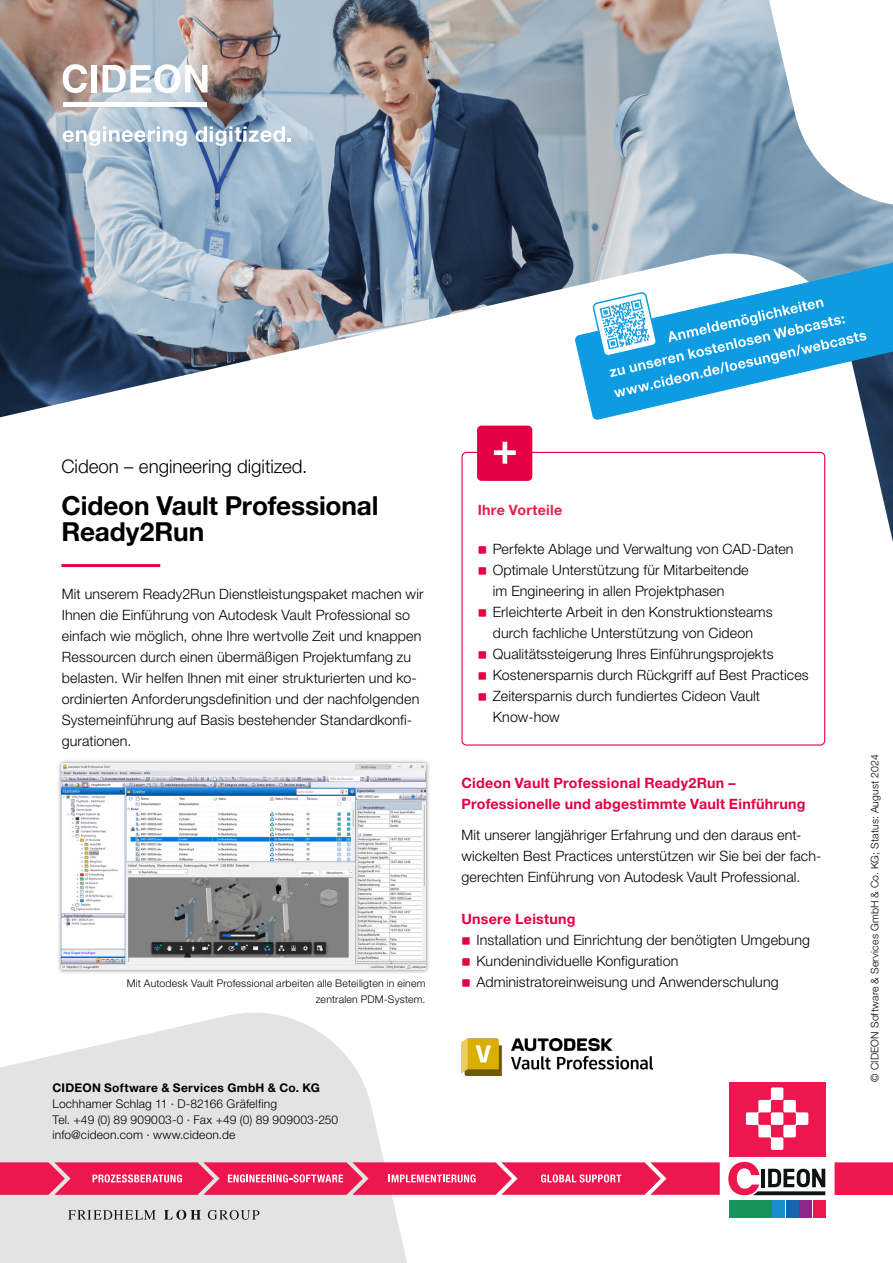
<style>
.page{position:relative;width:893px;height:1263px;background:#fff}
.page>*{position:absolute;margin:0;border:0;box-sizing:border-box;transform-origin:0 0}
.t1{font:700 26.25px/26.2px "Helvetica Neue LT Pro";letter-spacing:-.005em;color:#000}
.t2{font:300 18.75px "Helvetica Neue LT Pro";letter-spacing:-.005em;color:#000}
.t3{font:300 14.25px/21px "Helvetica Neue LT Pro";letter-spacing:.01em;color:#000}
.t4{font:700 14.25px/21px "Helvetica Neue LT Pro";letter-spacing:.015em;color:#e40043}
.t5{font:700 14.25px "Helvetica Neue LT Pro";letter-spacing:.015em;color:#ed1d4e}
.t6{font:300 12px/15.8px "Helvetica Neue LT Pro";letter-spacing:.015em;color:#000}
.t7{font:700 12px "Helvetica Neue LT Pro";letter-spacing:.02em;color:#000}
.t8{font:300 10.5px/15.8px "Helvetica Neue LT Pro";letter-spacing:.02em;color:#000;text-align:right}
</style>
<div class="page">
<svg style="left:0;top:1013px;width:407px;height:250px;fill:#e3e3e3"></svg>
<svg style="left:68px;top:1210px;width:191px;height:10px;background:#aaabab"></svg>
<div style="left:834px;top:1162px;width:59px;height:33px;background:#ed164f"></div>
<svg style="left:729px;top:1082px;width:97px;height:136px"></svg>
<div style="left:729px;top:1082px;width:96px;height:74px;background:#ed164f"></div>
<svg style="left:746px;top:1087px;width:62px;height:63px"></svg>
<div style="left:729px;top:1201px;width:42px;height:17px;background:#16955a"></div>
<div style="left:773px;top:1201px;width:12px;height:17px;background:#1b8ccc"></div>
<div style="left:786px;top:1201px;width:12px;height:17px;background:#1367b0"></div>
<div style="left:800px;top:1201px;width:12px;height:17px;background:#8e268c"></div>
<div style="left:813px;top:1201px;width:12px;height:17px;background:#ed164f"></div>
<svg style="left:728px;top:1162px;width:97px;height:33px"></svg>
<svg style="left:0;top:1162px;width:720px;height:33px;background:#ed2e61"></svg>
<hr style="left:61px;top:564px;width:99px;height:3px;background:#e40043">
<img style="left:461px;top:1038px;width:192px;height:38px">
<div style="left:57px;top:759px;width:373px;height:215px;background:#000;opacity:.5"></div>
<img style="left:62px;top:764px;width:363px;height:205px">
<img style="left:0;top:0;width:893px;height:542px">
<svg style="left:63px;top:64px;width:24px;height:29px"></svg>
<div style="left:91px;top:65px;width:6px;height:27px;background:#fff"></div>
<svg style="left:103px;top:64px;width:104px;height:29px"></svg>
<div style="left:64px;top:102px;width:143px;height:5px;background:#fff"></div>
<svg style="left:63px;top:126px;width:124px;height:20px"></svg>
<svg style="left:196px;top:126px;width:95px;height:20px"></svg>
<svg style="left:575px;top:258px;width:318px;height:162px"></svg>
<svg style="left:593px;top:292px;width:274px;height:105px"></svg>
<h2 class="t2" style="left:61px;top:454px;width:247px">Cideon – engineering digitized.</h2>
<h1 class="t1" style="left:61px;top:491px;width:319px">Cideon Vault Professional<br>Ready2Run</h1>
<p class="t3" style="left:62px;top:583px;width:363px">Mit unserem Ready2Run Dienstleistungspaket machen wir Ihnen die Einführung von Autodesk Vault Professional so einfach wie möglich, ohne Ihre wertvolle Zeit und knappen Ressourcen durch einen übermäßigen Projektumfang zu belasten. Wir helfen Ihnen mit einer strukturierten und ko&shy;ordinierten Anforderungsdefinition und der nachfolgenden Systemeinführung auf Basis bestehender Standardkonfi&shy;gurationen.</p>
<p class="t8" style="left:127px;top:975px;width:300px">Mit Autodesk Vault Professional arbeiten alle Beteiligten in einem zentralen PDM-System.</p>
<p class="t7" style="left:52px;top:1080px;width:269px">CIDEON Software &amp; Services GmbH &amp; Co. KG</p>
<p class="t6" style="left:52px;top:1095px;width:287px">Lochhamer Schlag 11 · D-82166 Gräfelfing<br>Tel. +49 (0) 89 909003-0 · Fax +49 (0) 89 909003-250 info@cideon.com · www.cideon.de</p>
<p class="t5" style="left:478px;top:501px;width:86px">Ihre Vorteile</p>
<p class="t3" style="left:493px;top:538px;width:318px">Perfekte Ablage und Verwaltung von CAD-Daten Optimale Unterstützung für Mitarbeitende<br>im Engineering in allen Projektphasen<br>Erleichterte Arbeit in den Konstruktionsteams durch fachliche Unterstützung von Cideon Qualitätssteigerung Ihres Einführungsprojekts Kostenersparnis durch Rückgriff auf Best Practices Zeitersparnis durch fundiertes Cideon Vault Know-how</p>
<p class="t4" style="left:461px;top:772px;width:345px">Cideon Vault Professional Ready2Run –<br>Professionelle und abgestimmte Vault Einführung</p>
<p class="t3" style="left:461px;top:824px;width:361px">Mit unserer langjähriger Erfahrung und den daraus ent&shy;wickelten Best Practices unterstützen wir Sie bei der fach&shy;gerechten Einführung von Autodesk Vault Professional.</p>
<p class="t4" style="left:461px;top:908px;width:116px">Unsere Leistung</p>
<p class="t3" style="left:476px;top:929px;width:335px">Installation und Einrichtung der benötigten Umgebung<br>Kundenindividuelle Konfiguration<br>Administratoreinweisung und Anwenderschulung</p>
<p class="t8" style="left:866px;top:1082px;width:328px;rotate:-90deg">© CIDEON Software &amp; Services GmbH &amp; Co. KG; Status: August 2024</p>
</div>
